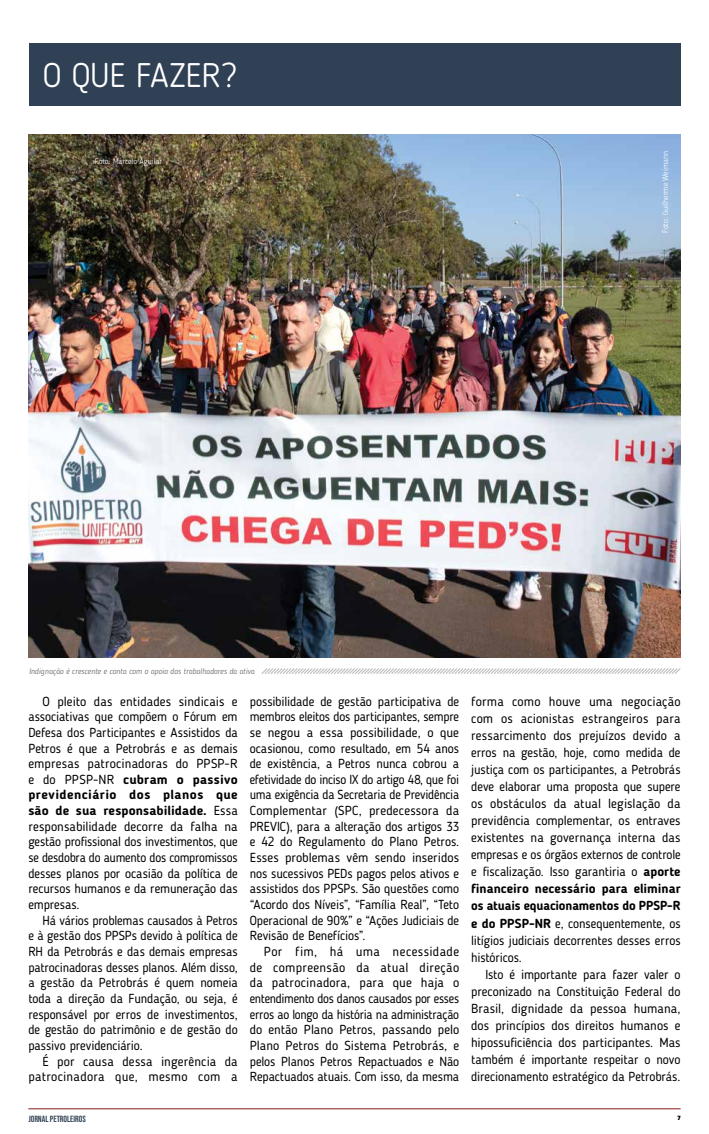
<style>
.page{position:relative;width:709px;height:1134px;background:#fff}
.page>*{position:absolute;margin:0;border:0;box-sizing:border-box;transform-origin:0 0}
.t1{font:300 33.9px "Blogger Sans";letter-spacing:-.005em;color:#fff}
.t2{font:13px/15.7px "Blogger Sans";letter-spacing:-.005em;color:#000;text-align:justify}
.t3{font:13px/15.7px "Blogger Sans";letter-spacing:.015em;color:#000;text-align:right}
.t4{font:9px "Bebas Neue";color:#304155}
.t5{font:italic 300 8px "Blogger Sans";color:#636466}
.t6{font:300 8px "Blogger Sans";color:#fff}
.t7{font:900 6px "Roihu";color:#000}
.s1{font-weight:700}
</style>
<div class="page">
<hr style="left:28px;top:1108px;width:652px;height:1px;background:#8a171a">
<img style="left:28px;top:134px;width:652px;height:524px">
<div style="left:29px;top:43px;width:651px;height:63px;background:#304155"></div>
<svg style="left:261px;top:668px;width:420px;height:6px"></svg>
<h1 class="t1" style="left:43px;top:55px;width:195px">O QUE FAZER?</h1>
<p class="t6" style="left:95px;top:157px;width:69px">Foto: Marcelo Aguilar</p>
<p class="t6" style="left:660px;top:233px;width:84px;rotate:-90deg">Foto: Guilherme Weimann</p>
<p class="t5" style="left:29px;top:666px;width:227px">Indignação é crescente e conta com o apoio dos trabalhadores da ativa</p>
<p class="t2" style="left:28px;top:693px;width:211px;text-indent:14px">O pleito das entidades sindicais e associativas que compõem o Fórum em Defesa dos Participantes e Assistidos da Petros é que a Petrobrás e as demais empresas patrocinadoras do PPSP-R e do PPSP-NR <span class="s1">cubram o passivo previdenciário dos planos que são de sua responsabilidade.</span> Essa responsabilidade decorre da falha na gestão profissional dos investimentos, que se desdobra do aumento dos compromissos desses planos por ocasião da política de recursos humanos e da remuneração das empresas.</p>
<p class="t2" style="left:28px;top:912px;width:211px;text-indent:14px">Há vários problemas causados à Petros e à gestão dos PPSPs devido à política de RH da Petrobrás e das demais empresas patrocinadoras desses planos. Além disso, a gestão da Petrobrás é quem nomeia toda a direção da Fundação, ou seja, é responsável por erros de investimentos, de gestão do patrimônio e de gestão do passivo previdenciário.</p>
<p class="t3" style="left:28px;top:1053px;width:211px">É por causa dessa ingerência da patrocinadora que, mesmo com a</p>
<p class="t2" style="left:250px;top:693px;width:211px">possibilidade de gestão participativa de membros eleitos dos participantes, sempre se negou a essa possibilidade, o que ocasionou, como resultado, em 54 anos de existência, a Petros nunca cobrou a efetividade do inciso IX do artigo 48, que foi uma exigência da Secretaria de Previdência Complementar (SPC, predecessora da PREVIC), para a alteração dos artigos 33 e 42 do Regulamento do Plano Petros.<br>Esses problemas vêm sendo inseridos nos sucessivos PEDs pagos pelos ativos e assistidos dos PPSPs. São questões como “Acordo dos Níveis”, “Família Real”, “Teto Operacional de 90%” e “Ações Judiciais de Revisão de Benefícios”.</p>
<p class="t2" style="left:250px;top:943px;width:211px;text-indent:14px">Por fim, há uma necessidade de compreensão da atual direção da patrocinadora, para que haja o entendimento dos danos causados por esses erros ao longo da história na administração do então Plano Petros, passando pelo Plano Petros do Sistema Petrobrás, e pelos Planos Petros Repactuados e Não Repactuados atuais. Com isso, da mesma</p>
<p class="t2" style="left:471px;top:692px;width:211px;line-height:17.1px">forma como houve uma negociação com os acionistas estrangeiros para ressarcimento dos prejuízos devido a erros na gestão, hoje, como medida de justiça com os participantes, a Petrobrás deve elaborar uma proposta que supere os obstáculos da atual legislação da previdência complementar, os entraves existentes na governança interna das empresas e os órgãos externos de controle e fiscalização. Isso garantiria o <span class="s1">aporte financeiro necessário para eliminar os atuais equacionamentos do PPSP-R e do PPSP-NR</span> e, consequentemente, os litígios judiciais decorrentes desses erros históricos.</p>
<p class="t2" style="left:471px;top:966px;width:211px;line-height:17.1px;text-indent:14px">Isto é importante para fazer valer o preconizado na Constituição Federal do Brasil, dignidade da pessoa humana, dos princípios dos direitos humanos e hipossuficiência dos participantes. Mas também é importante respeitar o novo direcionamento estratégico da Petrobrás.</p>
<p class="t4" style="left:28px;top:1113px;width:59px">JORNAL PETROLEIROS</p>
<p class="t7" style="left:677px;top:1115px;width:5px">7</p>
</div>
